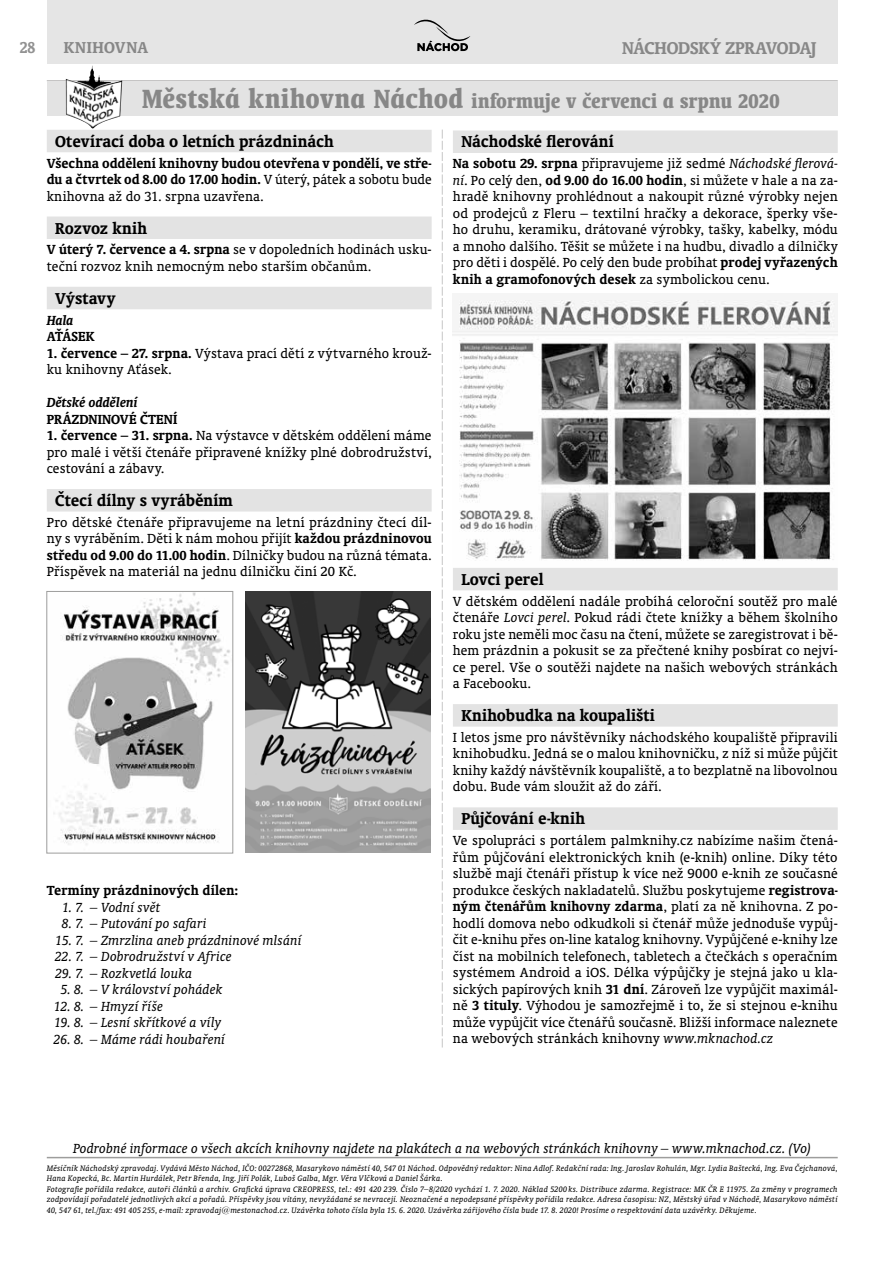
<style>
.page{position:relative;width:893px;height:1263px;background:#fff}
.page>*{position:absolute;margin:0;border:0;box-sizing:border-box;transform-origin:0 0}
.t1{font:700 condensed 22.5px "Oranda AT";letter-spacing:.015em;color:#878787;scale:.95 1}
.t2{font:700 19.5px "Oranda AT";letter-spacing:-.01em;color:#878787}
.t3{font:700 18px "Oranda AT";color:#000}
.t4{font:700 18px "Oranda AT";letter-spacing:.035em;color:#878787}
.t5{font:700 18px "Oranda AT";color:#929292;scale:.9 1}
.t6{font:15px/16.5px "Oranda AT";letter-spacing:.005em;color:#000;text-align:justify}
.t7{font:italic 15px "Oranda AT";letter-spacing:.005em;color:#000}
.t8{font:700 15px/16.5px "Oranda AT";letter-spacing:.005em;color:#000;text-align:justify}
.t9{font:italic 700 15px "Oranda AT";letter-spacing:.005em;color:#000}
.t10{font:italic 9px/10.5px "Oranda AT";letter-spacing:.02em;color:#000}
.s1{font-size:30px}
.s2{font-weight:400}
.s3{font-weight:700}
.s4{font-style:italic}
</style>
<div class="page">
<div style="left:47px;top:0;width:791px;height:64px;background:#e5e5e5"></div>
<svg style="left:414px;top:19px;width:56px;height:32px"></svg>
<hr style="left:47px;top:80px;width:791px;height:1px;background:#b3b2b2">
<div style="left:47px;top:81px;width:791px;height:34px;background:#e3e3e3"></div>
<hr style="left:47px;top:1157px;width:791px;height:1px;background:#9d9d9c">
<img style="left:77px;top:65px;width:34px;height:24px">
<svg style="left:442px;top:129px;width:1px;height:918px"></svg>
<div style="left:47px;top:130px;width:385px;height:22px;background:#e3e3e3"></div>
<div style="left:47px;top:216px;width:385px;height:23px;background:#e3e3e3"></div>
<div style="left:47px;top:287px;width:385px;height:22px;background:#e3e3e3"></div>
<div style="left:47px;top:489px;width:385px;height:22px;background:#e3e3e3"></div>
<div style="left:453px;top:130px;width:385px;height:23px;background:#e3e3e3"></div>
<img style="left:453px;top:300px;width:385px;height:260px">
<img style="left:246px;top:591px;width:184px;height:261px">
<img style="left:53px;top:593px;width:177px;height:252px">
<div style="left:46px;top:591px;width:187px;height:262px;border:1px solid #9d9d9c"></div>
<div style="left:453px;top:568px;width:385px;height:22px;background:#e3e3e3"></div>
<div style="left:453px;top:704px;width:385px;height:23px;background:#e3e3e3"></div>
<div style="left:453px;top:807px;width:385px;height:23px;background:#e3e3e3"></div>
<p class="t5" style="left:20px;top:37px;width:19px">28</p>
<p class="t4" style="left:64px;top:37px;width:86px">KNIHOVNA</p>
<h2 class="t2" style="left:622px;top:37px;width:196px">NÁCHODSKÝ ZPRAVODAJ</h2>
<h1 class="t1" style="left:142px;top:88px;width:673px"><span class="s1">Městská knihovna Náchod</span> informuje v červenci a srpnu 2020</h1>
<p class="t3" style="left:55px;top:130px;width:280px">Otevírací doba o letních prázdninách</p>
<p class="t8" style="left:47px;top:154px;width:386px">Všechna oddělení knihovny budou otevřena v pondělí, ve stře&shy;du a čtvrtek od 8.00 do 17.00 hodin. <span class="s2">V úterý, pátek a sobotu bude knihovna až do 31. srpna uzavřena.</span></p>
<p class="t3" style="left:55px;top:217px;width:93px">Rozvoz knih</p>
<p class="t6" style="left:47px;top:241px;width:386px"><span class="s3">V úterý 7. července a 4. srpna</span> se v dopoledních hodinách usku&shy;teční rozvoz knih nemocným nebo starším občanům.</p>
<p class="t3" style="left:55px;top:287px;width:62px">Výstavy</p>
<p class="t9" style="left:47px;top:311px;width:28px">Hala</p>
<p class="t8" style="left:47px;top:328px;width:49px">AŤÁSEK</p>
<p class="t6" style="left:47px;top:344px;width:386px"><span class="s3">1. července – 27. srpna.</span> Výstava prací dětí z výtvarného krouž&shy;ku knihovny Aťásek.</p>
<p class="t9" style="left:47px;top:393px;width:92px">Dětské oddělení</p>
<p class="t8" style="left:47px;top:410px;width:132px">PRÁZDNINOVÉ ČTENÍ</p>
<p class="t6" style="left:47px;top:427px;width:386px"><span class="s3">1. července – 31. srpna.</span> Na výstavce v dětském oddělení máme pro malé i větší čtenáře připravené knížky plné dobrodružství, cestování a zábavy.</p>
<p class="t3" style="left:55px;top:490px;width:179px">Čtecí dílny s vyráběním</p>
<p class="t6" style="left:47px;top:514px;width:386px">Pro dětské čtenáře připravujeme na letní prázdniny čtecí díl&shy;ny s vyráběním. Děti k nám mohou přijít <span class="s3">každou prázdninovou středu od 9.00 do 11.00 hodin</span>. Dílničky budou na různá témata.<br>Příspěvek na materiál na jednu dílničku činí 20 Kč.</p>
<p class="t8" style="left:47px;top:882px;width:193px">Termíny prázdninových dílen:</p>
<p class="t7" style="left:62px;top:899px;width:99px">1. 7. – Vodní svět</p>
<p class="t7" style="left:62px;top:915px;width:146px">8. 7. – Putování po safari</p>
<p class="t7" style="left:56px;top:932px;width:247px">15. 7. – Zmrzlina aneb prázdninové mlsání</p>
<p class="t7" style="left:55px;top:948px;width:178px">22. 7. – Dobrodružství v Africe</p>
<p class="t7" style="left:56px;top:965px;width:138px">29. 7. – Rozkvetlá louka</p>
<p class="t7" style="left:61px;top:981px;width:163px">5. 8. – V království pohádek</p>
<p class="t7" style="left:54px;top:998px;width:110px">12. 8. – Hmyzí říše</p>
<p class="t7" style="left:55px;top:1014px;width:168px">19. 8. – Lesní skřítkové a víly</p>
<p class="t7" style="left:54px;top:1031px;width:173px">26. 8. – Máme rádi houbaření</p>
<p class="t3" style="left:461px;top:131px;width:154px">Náchodské flerování</p>
<p class="t6" style="left:453px;top:155px;width:386px"><span class="s3">Na sobotu 29. srpna</span> připravujeme již sedmé <span class="s4">Náchodské flerová&shy;ní</span>. Po celý den, <span class="s3">od 9.00 do 16.00 hodin</span>, si můžete v hale a na za&shy;hradě knihovny prohlédnout a nakoupit různé výrobky nejen od prodejců z Fleru – textilní hračky a dekorace, šperky vše&shy;ho druhu, keramiku, drátované výrobky, tašky, kabelky, módu a mnoho dalšího. Těšit se můžete i na hudbu, divadlo a dílničky pro děti i dospělé. Po celý den bude probíhat <span class="s3">prodej vyřazených knih a gramofonových desek</span> za symbolickou cenu.</p>
<p class="t3" style="left:461px;top:569px;width:84px">Lovci perel</p>
<p class="t6" style="left:453px;top:592px;width:386px">V dětském oddělení nadále probíhá celoroční soutěž pro malé čtenáře <span class="s4">Lovci perel</span>. Pokud rádi čtete knížky a během školního roku jste neměli moc času na čtení, můžete se zaregistrovat i bě&shy;hem prázdnin a pokusit se za přečtené knihy posbírat co nejví&shy;ce perel. Vše o soutěži najdete na našich webových stránkách a Facebooku.</p>
<p class="t3" style="left:461px;top:705px;width:195px">Knihobudka na koupališti</p>
<p class="t6" style="left:453px;top:729px;width:386px">I letos jsme pro návštěvníky náchodského koupaliště připravili knihobudku. Jedná se o malou knihovničku, z níž si může půjčit knihy každý návštěvník koupaliště, a to bezplatně na libovolnou dobu. Bude vám sloužit až do září.</p>
<p class="t3" style="left:461px;top:808px;width:125px">Půjčování e-knih</p>
<p class="t6" style="left:453px;top:832px;width:386px">Ve spolupráci s portálem palmknihy.cz nabízíme našim čtená&shy;řům půjčování elektronických knih (e-knih) online. Díky této službě mají čtenáři přístup k více než 9000 e-knih ze současné produkce českých nakladatelů. Službu poskytujeme <span class="s3">registrova&shy;ným čtenářům knihovny zdarma</span>, platí za ně knihovna. Z po&shy;hodlí domova nebo odkudkoli si čtenář může jednoduše vypůj&shy;čit e-knihu přes on-line katalog knihovny. Vypůjčené e-knihy lze číst na mobilních telefonech, tabletech a čtečkách s operačním systémem Android a iOS. Délka výpůjčky je stejná jako u kla&shy;sických papírových knih <span class="s3">31 dní</span>. Zároveň lze vypůjčit maximál&shy;ně <span class="s3">3 tituly</span>. Výhodou je samozřejmě i to, že si stejnou e-knihu může vypůjčit více čtenářů současně. Bližší informace naleznete na webových stránkách knihovny <span class="s4">www.mknachod.cz</span></p>
<p class="t7" style="left:73px;top:1140px;width:739px">Podrobné informace o všech akcích knihovny najdete na plakátech a na webových stránkách knihovny – www.mknachod.cz. (Vo)</p>
<p class="t10" style="left:47px;top:1162px;width:792px">Měsíčník Náchodský zpravodaj. Vydává Město Náchod, IČO: 00272868, Masarykovo náměstí 40, 547 01 Náchod. Odpovědný redaktor: Nina Adlof. Redakční rada: Ing. Jaroslav Rohulán, Mgr. Lydia Baštecká, Ing. Eva Čejchanová, Hana Kopecká, Bc. Martin Hurdálek, Petr Břenda, Ing. Jiří Polák, Luboš Galba, Mgr. Věra Vlčková a Daniel Šárka.<br>Fotografie pořídila redakce, autoři článků a archiv. Grafická úprava CREOPRESS, tel.: 491 420 239. Číslo 7–8/2020 vychází 1. 7. 2020. Náklad 5200ks. Distribuce zdarma. Registrace: MK ČR E 11975. Za změny v programech zodpovídají pořadatelé jednotlivých akcí a pořadů. Příspěvky jsou vítány, nevyžádané se nevracejí. Neoznačené a nepodepsané příspěvky pořídila redakce. Adresa časopisu: NZ, Městský úřad v Náchodě, Masarykovo náměstí 40, 547 61, tel./fax: 491 405 255, e-mail: zpravodaj@mestonachod.cz. Uzávěrka tohoto čísla byla 15. 6. 2020. Uzávěrka zářijového čísla bude 17. 8. 2020! Prosíme o respektování data uzávěrky. Děkujeme.</p>
</div>
